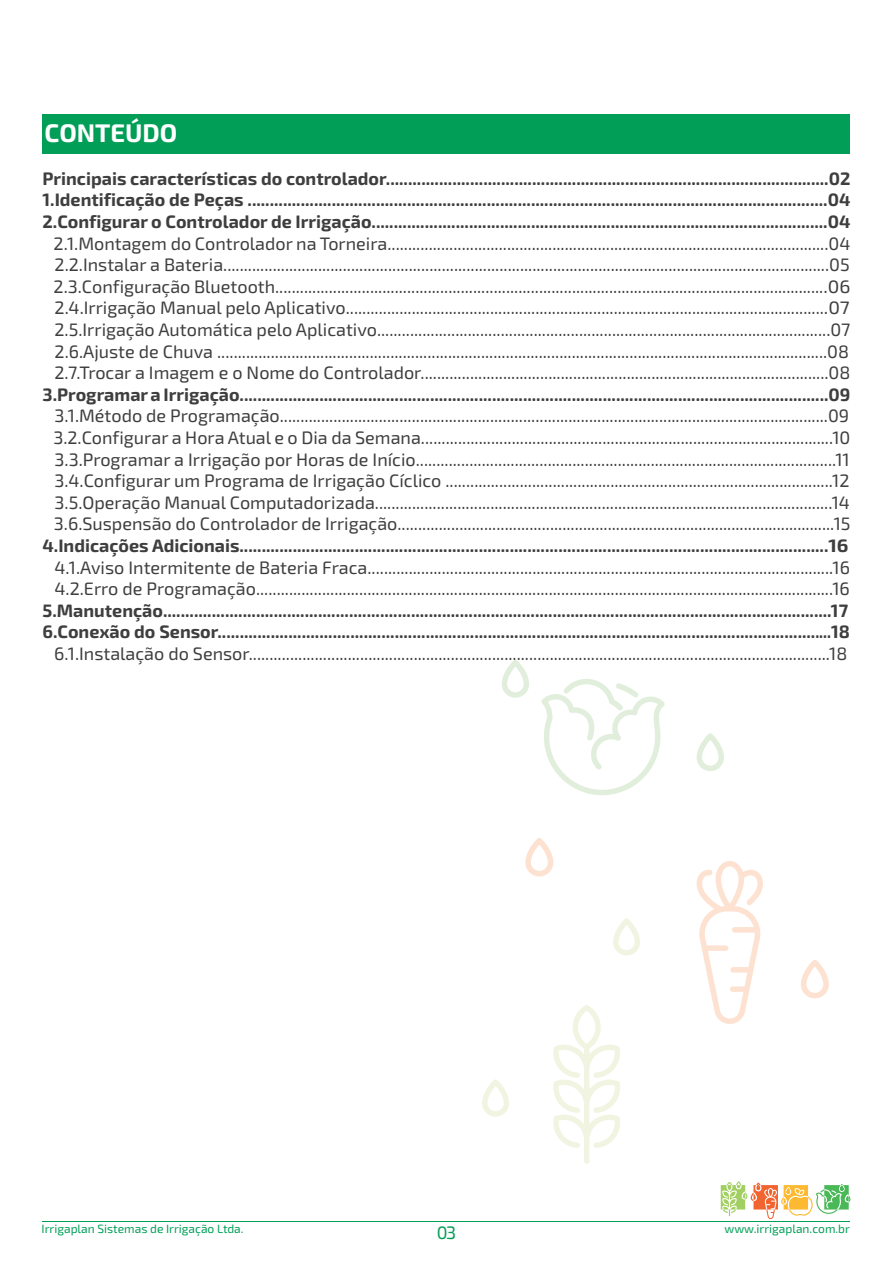
<style>
.page{position:relative;width:893px;height:1263px;background:#fff}
.page>*{position:absolute;margin:0;border:0;box-sizing:border-box;transform-origin:0 0}
.t1{font:700 25.5px "Exo 2";color:#fff}
.t2{font:18px/21.6px "Exo 2";color:#3e3e3f;text-align:right}
.t3{font:700 18px "Exo 2";color:#3e3e3f}
.t4{font:18px "Exo 2";color:#009e57}
.t5{font:12px "Exo 2";color:#009f57}
.s1{font-weight:700}
</style>
<div class="page">
<svg style="left:613px;top:918px;width:27px;height:37px"></svg>
<svg style="left:482px;top:1079px;width:27px;height:37px"></svg>
<svg style="left:553px;top:1005px;width:67px;height:159px"></svg>
<svg style="left:801px;top:960px;width:28px;height:38px"></svg>
<svg style="left:525px;top:838px;width:28px;height:38px"></svg>
<svg style="left:696px;top:861px;width:67px;height:163px"></svg>
<svg style="left:697px;top:733px;width:27px;height:38px"></svg>
<svg style="left:502px;top:660px;width:27px;height:38px"></svg>
<svg style="left:541px;top:679px;width:124px;height:116px"></svg>
<hr style="left:43px;top:1221px;width:807px;height:1px;background:#009f57">
<svg style="left:721px;top:1181px;width:129px;height:38px"></svg>
<div style="left:43px;top:114px;width:807px;height:40px;background:#009e57"></div>
<p class="t1" style="left:45px;top:118px;width:134px">CONTEÚDO</p>
<p class="t3" style="left:43px;top:168px;width:809px">Principais características do controlador....................................................................................................02</p>
<p class="t3" style="left:43px;top:189px;width:809px">1.Identificação de Peças ...................................................................................................................................04</p>
<p class="t3" style="left:43px;top:211px;width:809px">2.Configurar o Controlador de Irrigação.......................................................................................................04</p>
<p class="t2" style="left:54px;top:233px;width:798px">2.1.Montagem do Controlador na Torneira...........................................................................................................04</p>
<p class="t2" style="left:55px;top:254px;width:797px">2.2.Instalar a Bateria...................................................................................................................................................05</p>
<p class="t2" style="left:54px;top:276px;width:798px">2.3.Configuração Bluetooth......................................................................................................................................06</p>
<p class="t2" style="left:55px;top:298px;width:797px">2.4.Irrigação Manual pelo Aplicativo.....................................................................................................................07</p>
<p class="t2" style="left:55px;top:319px;width:797px">2.5.Irrigação Automática pelo Aplicativo..............................................................................................................07</p>
<p class="t2" style="left:55px;top:341px;width:796px">2.6.Ajuste de Chuva ....................................................................................................................................................08</p>
<p class="t2" style="left:55px;top:362px;width:797px">2.7.Trocar a Imagem e o Nome do Controlador...................................................................................................08</p>
<p class="t2" style="left:43px;top:384px;width:809px"><span class="s1">3.Programar a Irrigação.....................................................................................................................................09<br></span>3.1.Método de Programação.....................................................................................................................................09</p>
<p class="t2" style="left:53px;top:427px;width:798px">3.2.Configurar a Hora Atual e o Dia da Semana....................................................................................................10</p>
<p class="t2" style="left:55px;top:449px;width:797px">3.3.Programar a Irrigação por Horas de Início......................................................................................................11</p>
<p class="t2" style="left:55px;top:470px;width:796px">3.4.Configurar um Programa de Irrigação Cíclico ..............................................................................................12</p>
<p class="t2" style="left:55px;top:492px;width:797px">3.5.Operação Manual Computadorizada...............................................................................................................14</p>
<p class="t2" style="left:54px;top:514px;width:798px">3.6.Suspensão do Controlador de Irrigação..........................................................................................................15</p>
<p class="t3" style="left:43px;top:535px;width:808px">4.Indicações Adicionais.....................................................................................................................................16</p>
<p class="t2" style="left:55px;top:557px;width:797px">4.1.Aviso Intermitente de Bateria Fraca.................................................................................................................16</p>
<p class="t2" style="left:55px;top:578px;width:797px">4.2.Erro de Programação............................................................................................................................................16</p>
<p class="t3" style="left:43px;top:600px;width:807px">5.Manutenção.......................................................................................................................................................17</p>
<p class="t3" style="left:43px;top:621px;width:809px">6.Conexão do Sensor...........................................................................................................................................18</p>
<p class="t2" style="left:54px;top:643px;width:795px">6.1.Instalação do Sensor.............................................................................................................................................18</p>
<p class="t5" style="left:42px;top:1221px;width:203px">Irrigaplan Sistemas de Irrigação Ltda.</p>
<p class="t5" style="left:724px;top:1221px;width:127px">www.irrigaplan.com.br</p>
<p class="t4" style="left:437px;top:1222px;width:21px">03</p>
</div>
